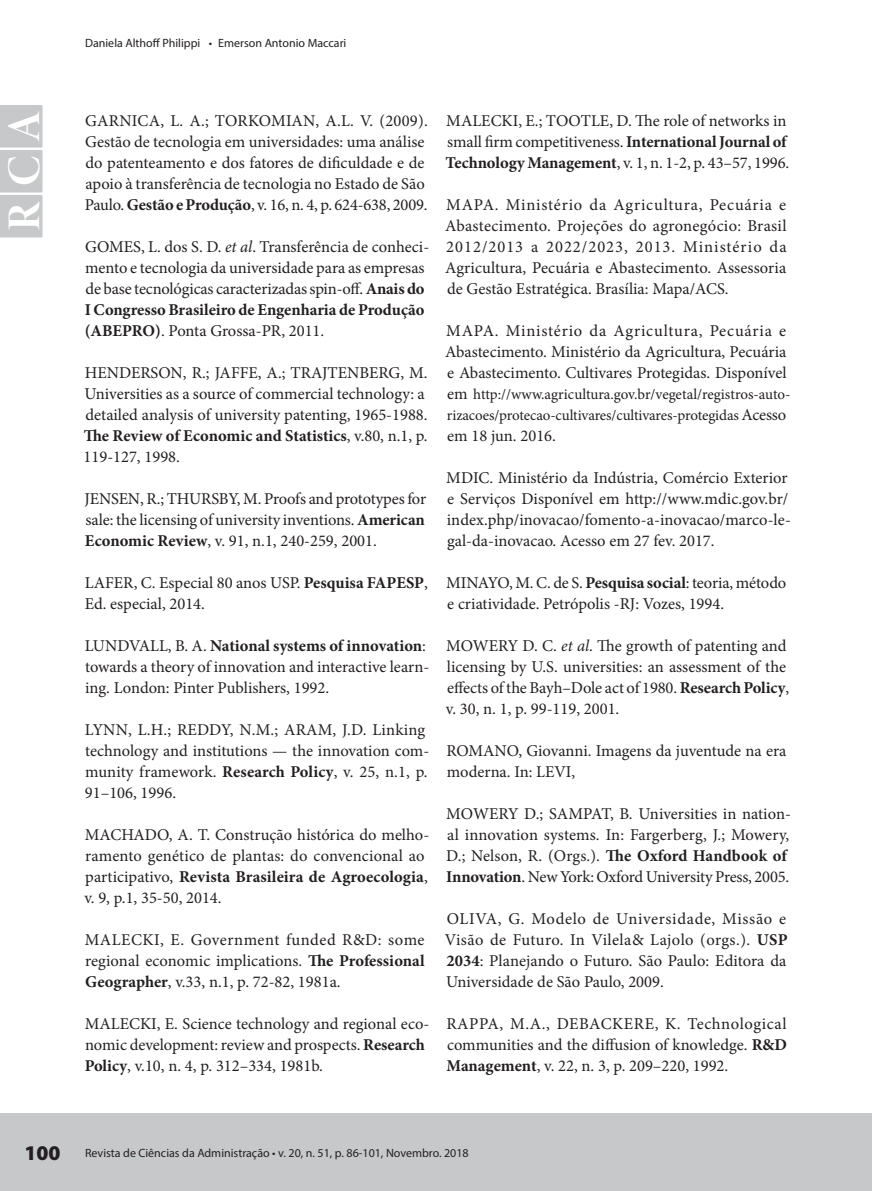
<style>
.page{position:relative;width:872px;height:1191px;background:#fff}
.page>*{position:absolute;margin:0;border:0;box-sizing:border-box;transform-origin:0 0}
.t1{font:46.8px "Minion Pro Bold Disp";color:#fff}
.t2{font:16.5px/21px "Minion Pro";color:#231f20}
.t3{font:15px/21px "Minion Pro";letter-spacing:-.01em;color:#231f20}
.t4{font:12px "Myriad Pro";color:#231f20}
.s1{font-weight:700}
.s2{font-style:italic}
.s3{font-size:16.5px}
.s4{font-weight:900;font-size:21px}
</style>
<div class="page">
<div style="left:0;top:1113px;width:872px;height:78px;background:#c7c8ca"></div>
<div style="left:0;top:105px;width:43px;height:132px;background:#c7c8ca"></div>
<p class="t4" style="left:85px;top:35px;width:263px">Daniela Althoff Philippi • Emerson Antonio Maccari</p>
<h1 class="t1" style="left:-4px;top:231px;width:121px;rotate:-90deg">RCA</h1>
<p class="t2" style="left:85px;top:110px;width:344px">GARNICA, L. A.; TORKOMIAN, A.L. V. (2009).<br>Gestão de tecnologia em universidades: uma análise do patenteamento e dos fatores de dificuldade e de apoio à transferência de tecnologia no Estado de São Paulo. <span class="s1">Gestão e Produção</span>, v. 16, n. 4, p. 624-638, 2009.</p>
<p class="t2" style="left:85px;top:236px;width:346px">GOMES, L. dos S. D. <span class="s2">et al</span>. Transferência de conheci&shy;mento e tecnologia da universidade para as empresas de base tecnológicas caracterizadas spin-off. <span class="s1">Anais do I Congresso Brasileiro de Engenharia de Produção (ABEPRO)</span>. Ponta Grossa-PR, 2011.</p>
<p class="t2" style="left:84px;top:362px;width:345px">HENDERSON, R.; JAFFE, A.; TRAJTENBERG, M.<br>Universities as a source of commercial technology: a detailed analysis of university patenting, 1965-1988.<br><span class="s1">The Review of Economic and Statistics</span>, v.80, n.1, p.<br>119-127, 1998.</p>
<p class="t2" style="left:85px;top:488px;width:343px;text-align:justify">JENSEN, R.; THURSBY, M. Proofs and prototypes for sale: the licensing of university inventions. <span class="s1">American Economic Review</span>, v. 91, n.1, 240-259, 2001.</p>
<p class="t2" style="left:85px;top:572px;width:344px">LAFER, C. Especial 80 anos USP. <span class="s1">Pesquisa FAPESP</span>,<br>Ed. especial, 2014.</p>
<p class="t2" style="left:85px;top:635px;width:346px">LUNDVALL, B. A. <span class="s1">National systems of innovation</span>: towards a theory of innovation and interactive learn&shy;ing. London: Pinter Publishers, 1992.</p>
<p class="t2" style="left:85px;top:719px;width:346px">LYNN, L.H.; REDDY, N.M.; ARAM, J.D. Linking technology and institutions — the innovation com&shy;munity framework. <span class="s1">Research Policy</span>, v. 25, n.1, p.<br>91–106, 1996.</p>
<p class="t2" style="left:84px;top:824px;width:346px">MACHADO, A. T. Construção histórica do melho&shy;ramento genético de plantas: do convencional ao participativo, <span class="s1">Revista Brasileira de Agroecologia</span>, v. 9, p.1, 35-50, 2014.</p>
<p class="t2" style="left:85px;top:929px;width:341px;text-align:justify">MALECKI, E. Government funded R&amp;D: some regional economic implications. <span class="s1">The Professional Geographer</span>, v.33, n.1, p. 72-82, 1981a.</p>
<p class="t2" style="left:85px;top:1013px;width:346px">MALECKI, E. Science technology and regional eco&shy;nomic development: review and prospects. <span class="s1">Research<br>Policy</span>, v.10, n. 4, p. 312–334, 1981b.</p>
<p class="t2" style="left:445px;top:110px;width:345px">MALECKI, E.; TOOTLE, D. The role of networks in small firm competitiveness. <span class="s1">International Journal of<br>Technology Management</span>, v. 1, n. 1-2, p. 43–57, 1996.</p>
<p class="t2" style="left:445px;top:194px;width:343px;text-align:justify">MAPA. Ministério da Agricultura, Pecuária e Abastecimento. Projeções do agronegócio: Brasil 2012/2013 a 2022/2023, 2013. Ministério da Agricultura, Pecuária e Abastecimento. Assessoria de Gestão Estratégica. Brasília: Mapa/ACS.</p>
<p class="t2" style="left:445px;top:320px;width:343px;text-align:justify">MAPA. Ministério da Agricultura, Pecuária e Abastecimento. Ministério da Agricultura, Pecuária e Abastecimento. Cultivares Protegidas. Disponível</p>
<p class="t3" style="left:447px;top:384px;width:345px"><span class="s3">em</span> http://www.agricultura.gov.br/vegetal/registros-auto&shy;rizacoes/protecao-cultivares/cultivares-protegidas <span class="s3">Acesso</span></p>
<p class="t2" style="left:447px;top:425px;width:110px">em 18 jun. 2016.</p>
<p class="t2" style="left:446px;top:467px;width:346px">MDIC. Ministério da Indústria, Comércio Exterior e Serviços Disponível em http://www.mdic.gov.br/ index.php/inovacao/fomento-a-inovacao/marco-le&shy;gal-da-inovacao. Acesso em 27 fev. 2017.</p>
<p class="t2" style="left:446px;top:572px;width:341px">MINAYO, M. C. de S. <span class="s1">Pesquisa social</span>: teoria, método e criatividade. Petrópolis -RJ: Vozes, 1994.</p>
<p class="t2" style="left:446px;top:635px;width:345px">MOWERY D. C. <span class="s2">et al</span>. The growth of patenting and licensing by U.S. universities: an assessment of the effects of the Bayh–Dole act of 1980. <span class="s1">Research Policy</span>, v. 30, n. 1, p. 99-119, 2001.</p>
<p class="t2" style="left:446px;top:740px;width:341px">ROMANO, Giovanni. Imagens da juventude na era moderna. In: LEVI,</p>
<p class="t2" style="left:446px;top:803px;width:346px">MOWERY D.; SAMPAT, B. Universities in nation&shy;al innovation systems. In: Fargerberg, J.; Mowery, D.; Nelson, R. (Orgs.). <span class="s1">The Oxford Handbook of Innovation</span>. New York: Oxford University Press, 2005.</p>
<p class="t2" style="left:445px;top:908px;width:344px;text-align:justify">OLIVA, G. Modelo de Universidade, Missão e Visão de Futuro. In Vilela&amp; Lajolo (orgs.). <span class="s1">USP 2034</span>: Planejando o Futuro. São Paulo: Editora da Universidade de São Paulo, 2009.</p>
<p class="t2" style="left:446px;top:1013px;width:342px;text-align:justify">RAPPA, M.A., DEBACKERE, K. Technological communities and the diffusion of knowledge. <span class="s1">R&amp;D Management</span>, v. 22, n. 3, p. 209–220, 1992.</p>
<p class="t4" style="left:24px;top:1145px;width:446px"><span class="s4">100</span> Revista de Ciências da Administração • v. 20, n. 51, p. 86-101, Novembro. 2018</p>
</div>
